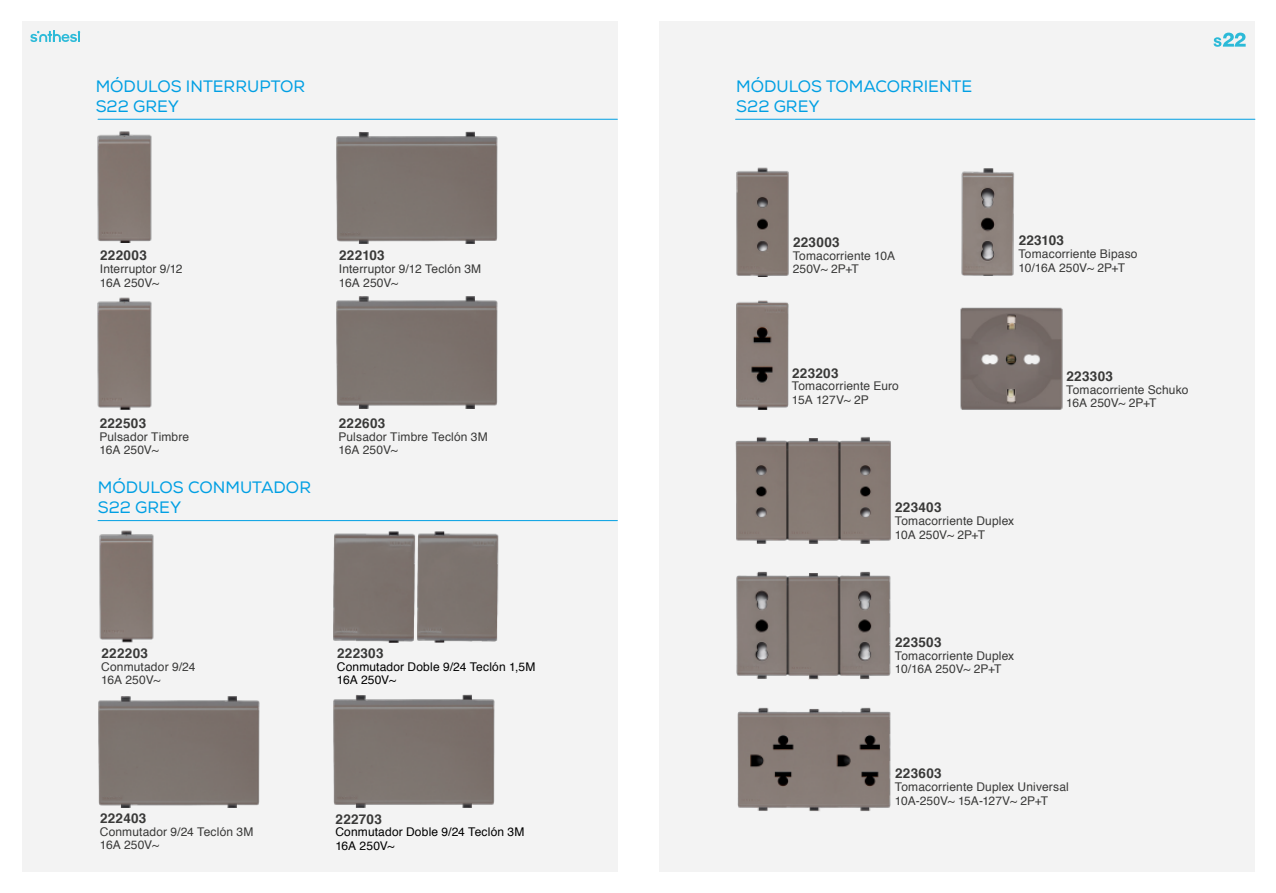
<style>
.page{position:relative;width:1276px;height:893px;background:#fff}
.page>*{position:absolute;margin:0;border:0;box-sizing:border-box;transform-origin:0 0}
.t1{font:16.5px/19.8px "Nexa";color:#009fe3}
.t2{font:700 13.5px "Helvetica";letter-spacing:.02em;color:#393938}
.t3{font:12px/13.5px "Helvetica";letter-spacing:.01em;color:#393938}
.t4{font:12px/13.5px "Helvetica";letter-spacing:.01em;color:#000}
</style>
<div class="page">
<div style="left:22px;top:21px;width:596px;height:851px;background:#f3f3f3"></div>
<div style="left:659px;top:21px;width:595px;height:851px;background:#f3f3f3"></div>
<img style="left:97px;top:118px;width:72px;height:125px">
<img style="left:97px;top:297px;width:55px;height:112px">
<img style="left:97px;top:520px;width:74px;height:122px">
<img style="left:321px;top:118px;width:192px;height:126px">
<img style="left:336px;top:296px;width:162px;height:112px">
<img style="left:333px;top:694px;width:162px;height:113px">
<img style="left:98px;top:696px;width:162px;height:112px">
<img style="left:426px;top:521px;width:84px;height:121px">
<img style="left:320px;top:521px;width:106px;height:121px">
<hr style="left:98px;top:119px;width:519px;height:1px;background:#009fe3">
<hr style="left:98px;top:520px;width:519px;height:1px;background:#009fe3">
<img style="left:736px;top:167px;width:53px;height:109px">
<img style="left:736px;top:300px;width:53px;height:109px">
<img style="left:961px;top:168px;width:53px;height:108px">
<img style="left:960px;top:307px;width:103px;height:103px">
<hr style="left:735px;top:119px;width:520px;height:1px;background:#009fe3">
<img style="left:735px;top:437px;width:156px;height:107px">
<img style="left:736px;top:571px;width:155px;height:108px">
<img style="left:737px;top:707px;width:154px;height:104px">
<svg style="left:1213px;top:33px;width:32px;height:14px"></svg>
<svg style="left:30px;top:31px;width:50px;height:11px"></svg>
<h1 class="t1" style="left:96px;top:77px;width:211px">MÓDULOS INTERRUPTOR<br>S22 GREY</h1>
<p class="t2" style="left:100px;top:245px;width:48px">222003</p>
<p class="t3" style="left:100px;top:263px;width:84px">Interruptor 9/12<br>16A 250V~</p>
<p class="t2" style="left:339px;top:245px;width:47px">222103</p>
<p class="t3" style="left:339px;top:263px;width:144px">Interruptor 9/12 Teclón 3M<br>16A 250V~</p>
<p class="t2" style="left:100px;top:412px;width:48px">222503</p>
<p class="t3" style="left:100px;top:430px;width:91px">Pulsador Timbre<br>16A 250V~</p>
<h1 class="t1" style="left:98px;top:478px;width:215px">MÓDULOS CONMUTADOR<br>S22 GREY</h1>
<p class="t2" style="left:339px;top:412px;width:48px">222603</p>
<p class="t3" style="left:338px;top:430px;width:151px">Pulsador Timbre Teclón 3M<br>16A 250V~</p>
<p class="t2" style="left:101px;top:642px;width:48px">222203</p>
<p class="t3" style="left:101px;top:660px;width:96px">Conmutador 9/24<br>16A 250V~</p>
<p class="t2" style="left:337px;top:642px;width:48px">222303</p>
<p class="t4" style="left:337px;top:660px;width:200px">Conmutador Doble 9/24 Teclón 1,5M<br>16A 250V~</p>
<p class="t2" style="left:100px;top:807px;width:48px">222403</p>
<p class="t2" style="left:335px;top:808px;width:48px">222703</p>
<p class="t3" style="left:100px;top:825px;width:155px">Conmutador 9/24 Teclón 3M<br>16A 250V~</p>
<p class="t4" style="left:335px;top:826px;width:190px">Conmutador Doble 9/24 Teclón 3M<br>16A 250V~</p>
<h1 class="t1" style="left:736px;top:77px;width:237px">MÓDULOS TOMACORRIENTE<br>S22 GREY</h1>
<p class="t2" style="left:793px;top:231px;width:48px">223003</p>
<p class="t2" style="left:1018px;top:230px;width:47px">223103</p>
<p class="t3" style="left:793px;top:249px;width:104px">Tomacorriente 10A<br>250V~ 2P+T</p>
<p class="t3" style="left:1018px;top:247px;width:121px">Tomacorriente Bipaso<br>10/16A 250V~ 2P+T</p>
<p class="t2" style="left:792px;top:362px;width:48px">223203</p>
<p class="t2" style="left:1066px;top:365px;width:48px">223303</p>
<p class="t3" style="left:792px;top:380px;width:108px">Tomacorriente Euro<br>15A 127V~ 2P</p>
<p class="t3" style="left:1066px;top:383px;width:124px">Tomacorriente Schuko<br>16A 250V~ 2P+T</p>
<p class="t2" style="left:895px;top:497px;width:48px">223403</p>
<p class="t3" style="left:895px;top:515px;width:121px">Tomacorriente Duplex<br>10A 250V~ 2P+T</p>
<p class="t2" style="left:895px;top:631px;width:48px">223503</p>
<p class="t3" style="left:895px;top:649px;width:121px">Tomacorriente Duplex<br>10/16A 250V~ 2P+T</p>
<p class="t2" style="left:895px;top:763px;width:48px">223603</p>
<p class="t3" style="left:895px;top:780px;width:175px">Tomacorriente Duplex Universal<br>10A-250V~ 15A-127V~ 2P+T</p>
</div>
